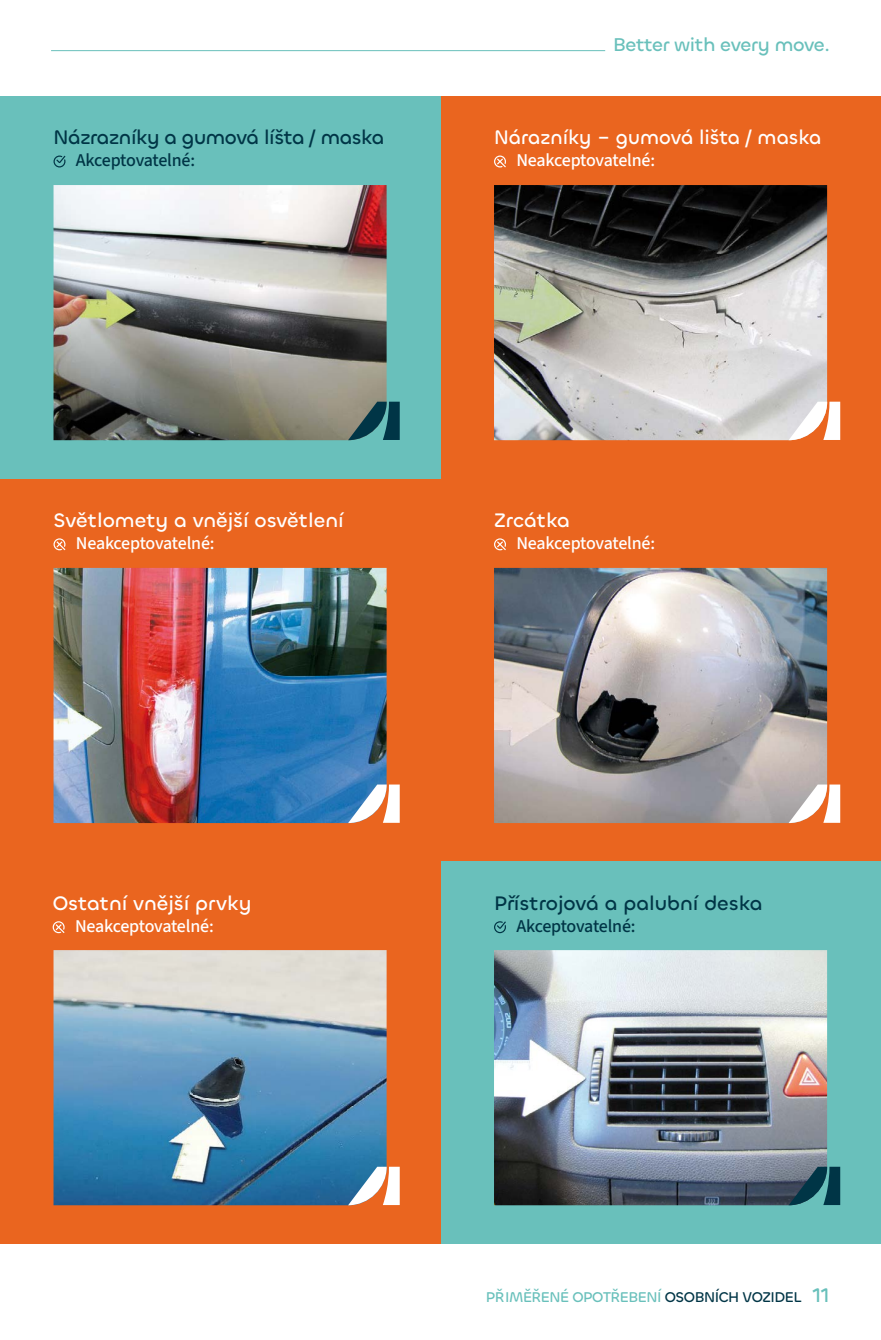
<style>
.page{position:relative;width:881px;height:1340px;background:#fff}
.page>*{position:absolute;margin:0;border:0;box-sizing:border-box;transform-origin:0 0}
.nadpis_k_odstavcovému_textu{font:500 20.25px "Chillax";color:#fff}
.nadpis_k_odstavcovému_textu-2{font:500 20.25px "Chillax";letter-spacing:-.02em;color:#003546}
.nadpis_k_odstavcovému_textu-3{font:500 20.25px "Chillax";color:#fff;scale:.96 1}
.nadpis_k_odstavcovému_textu-4{font:500 20.25px "Chillax";color:#003546}
.t1{font:500 19.12px "Chillax";letter-spacing:-.02em;color:#69c0bb}
.text_s_odrážkou__small_size{font:500 18px "Source Sans 3";letter-spacing:-.025em;color:#fff}
.text_s_odrážkou__small_size-2{font:500 18px "Source Sans 3";letter-spacing:-.025em;color:#003546}
.t2{font:500 14.62px "Chillax";letter-spacing:-.03em;color:#69c0bb}
.s1{color:#003546}
.s2{font-size:20.25px}
</style>
<div class="page">
<hr style="left:51px;top:50px;width:554px;height:1px;background:#69c0bb">
<div style="left:440px;top:96px;width:440px;height:382px;background:#ea651f"></div>
<img style="left:494px;top:185px;width:332px;height:255px">
<svg style="left:788px;top:401px;width:51px;height:39px;background:#efd9cf"></svg>
<svg style="left:494px;top:155px;width:12px;height:12px"></svg>
<div style="left:440px;top:478px;width:440px;height:383px;background:#ea651f"></div>
<img style="left:494px;top:568px;width:332px;height:255px">
<svg style="left:788px;top:784px;width:51px;height:39px;background:#e2cbbf"></svg>
<svg style="left:494px;top:538px;width:12px;height:12px"></svg>
<div style="left:0;top:478px;width:440px;height:383px;background:#ea651f"></div>
<img style="left:53px;top:568px;width:333px;height:255px">
<svg style="left:348px;top:784px;width:51px;height:39px;background:#bbbcc4"></svg>
<svg style="left:53px;top:538px;width:12px;height:12px"></svg>
<div style="left:0;top:96px;width:440px;height:382px;background:#69c0bb"></div>
<svg style="left:53px;top:155px;width:12px;height:12px"></svg>
<img style="left:53px;top:185px;width:333px;height:255px">
<svg style="left:348px;top:401px;width:51px;height:39px;background:#3e676a"></svg>
<div style="left:440px;top:861px;width:440px;height:383px;background:#69c0bb"></div>
<img style="left:494px;top:950px;width:332px;height:255px">
<svg style="left:788px;top:1166px;width:51px;height:39px;background:#2e5b68"></svg>
<svg style="left:494px;top:921px;width:12px;height:12px"></svg>
<div style="left:0;top:861px;width:440px;height:383px;background:#ea651f"></div>
<img style="left:53px;top:950px;width:333px;height:255px">
<svg style="left:348px;top:1166px;width:51px;height:39px;background:#b8babd"></svg>
<svg style="left:53px;top:921px;width:12px;height:12px"></svg>
<p class="nadpis_k_odstavcovému_textu-2" style="left:53px;top:125px;width:332px">Názrazníky a gumová líšta / maska</p>
<p class="text_s_odrážkou__small_size-2" style="left:76px;top:148px;width:121px">Akceptovatelné:</p>
<p class="t1" style="left:613px;top:32px;width:218px">Better with every move.</p>
<p class="nadpis_k_odstavcovému_textu-3" style="left:494px;top:125px;width:342px">Nárazníky – gumová lišta / maska</p>
<p class="text_s_odrážkou__small_size" style="left:516px;top:148px;width:140px">Neakceptovatelné:</p>
<p class="nadpis_k_odstavcovému_textu" style="left:53px;top:508px;width:292px">Světlomety a vnější osvětlení</p>
<p class="text_s_odrážkou__small_size" style="left:76px;top:531px;width:140px">Neakceptovatelné:</p>
<p class="nadpis_k_odstavcovému_textu" style="left:53px;top:890px;width:200px">Ostatní vnější prvky</p>
<p class="text_s_odrážkou__small_size" style="left:75px;top:913px;width:140px">Neakceptovatelné:</p>
<p class="nadpis_k_odstavcovému_textu" style="left:494px;top:508px;width:77px">Zrcátka</p>
<p class="text_s_odrážkou__small_size" style="left:516px;top:531px;width:140px">Neakceptovatelné:</p>
<p class="nadpis_k_odstavcovému_textu-4" style="left:494px;top:890px;width:270px">Přístrojová a palubní deska</p>
<p class="text_s_odrážkou__small_size-2" style="left:516px;top:913px;width:121px">Akceptovatelné:</p>
<p class="t2" style="left:485px;top:1287px;width:345px">PŘ IMĚŘENÉ OPOTŘEBENÍ <span class="s1">OSOBNÍCH VOZIDEL</span> <span class="s2">11</span></p>
</div>
